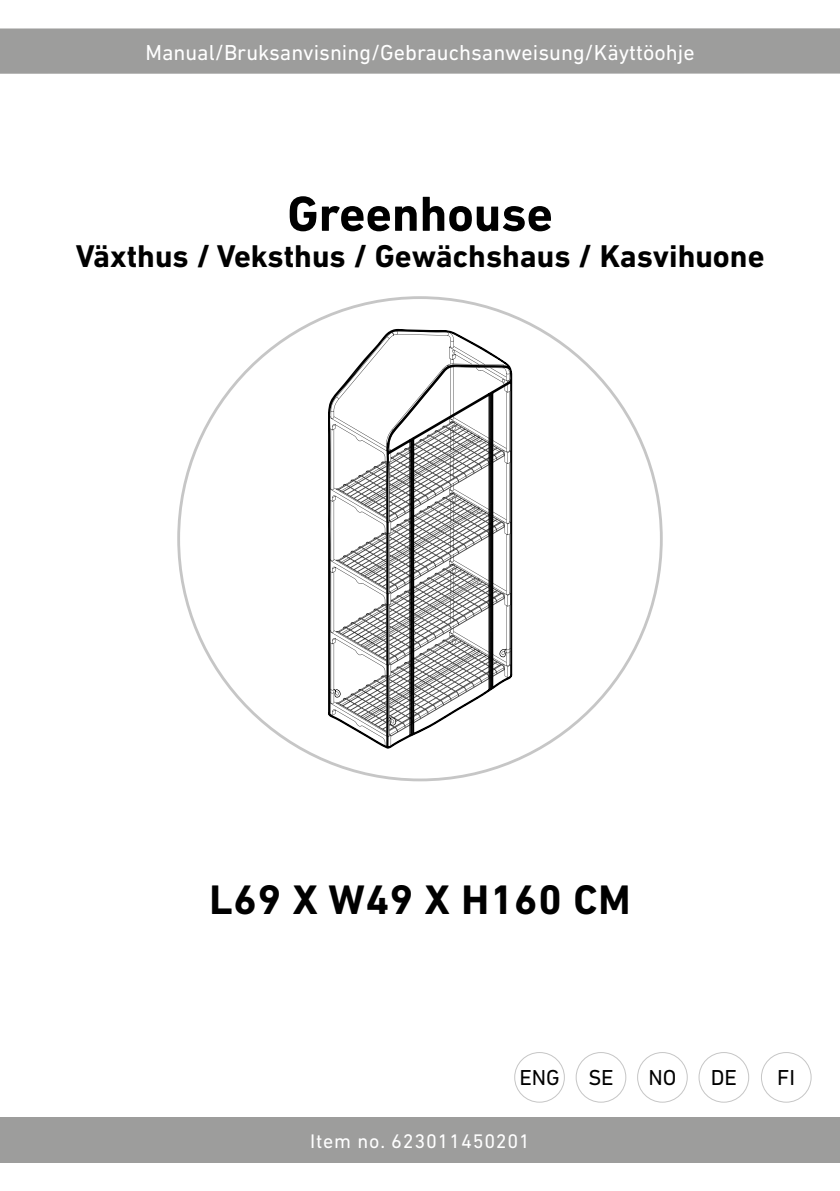
<style>
.page{position:relative;width:840px;height:1191px;background:#fff}
.page>*{position:absolute;margin:0;border:0;box-sizing:border-box;transform-origin:0 0}
.t1{font:700 50px "DIN Next LT Pro";color:#000}
.t2{font:700 42px "DIN Next LT Pro";letter-spacing:.02em;color:#000}
.t3{font:700 32px "DIN Next LT Pro";color:#000}
.t4{font:22px "DIN Next LT Pro";color:#fff}
.t5{font:22px "DIN Next LT Pro";color:#000}
.t6{font:500 20px "DIN Next LT Pro";letter-spacing:.04em;color:#fff}
.t7{font:20px "DIN Next LT Pro";letter-spacing:.04em;color:#fff}
</style>
<div class="page">
<svg style="left:364px;top:331px;width:137px;height:417px"></svg>
<svg style="left:329px;top:359px;width:182px;height:377px"></svg>
<hr style="left:330px;top:429px;width:1px;height:60px;background:#000">
<hr style="left:333px;top:429px;width:1px;height:60px;background:#000">
<hr style="left:386px;top:462px;width:1px;height:59px;background:#000">
<div style="left:0;top:1117px;width:839px;height:45px;background:#9d9d9c"></div>
<div style="left:0;top:28px;width:839px;height:46px;background:#9d9d9c"></div>
<div style="left:575px;top:1052px;width:51px;height:50px;border:1px solid #c6c6c6;border-radius:50%"></div>
<div style="left:514px;top:1052px;width:50px;height:50px;border:1px solid #c6c6c6;border-radius:50%"></div>
<div style="left:636px;top:1052px;width:51px;height:50px;border:1px solid #c6c6c6;border-radius:50%"></div>
<div style="left:760px;top:1052px;width:51px;height:50px;border:1px solid #c6c6c6;border-radius:50%"></div>
<div style="left:698px;top:1052px;width:50px;height:50px;border:1px solid #c6c6c6;border-radius:50%"></div>
<p class="t6" style="left:308px;top:39px;width:225px">Manual/Bruksanvisning</p>
<p class="t4" style="left:145px;top:39px;width:550px">Manual/Bruksanvisning/Gebrauchsanweisung/Käyttöohje</p>
<h1 class="t1" style="left:287px;top:184px;width:267px">Greenhouse</h1>
<h3 class="t3" style="left:76px;top:237px;width:690px">Växthus / Veksthus / Gewächshaus / Kasvihuone</h3>
<h2 class="t2" style="left:209px;top:875px;width:422px">L69 X W49 X H160 CM</h2>
<p class="t5" style="left:519px;top:1065px;width:42px">ENG</p>
<p class="t5" style="left:588px;top:1065px;width:27px">SE</p>
<p class="t5" style="left:648px;top:1065px;width:30px">NO</p>
<p class="t5" style="left:710px;top:1065px;width:28px">DE</p>
<p class="t5" style="left:776px;top:1065px;width:19px">FI</p>
<p class="t7" style="left:310px;top:1129px;width:221px">Item no. 623011450201</p>
</div>
